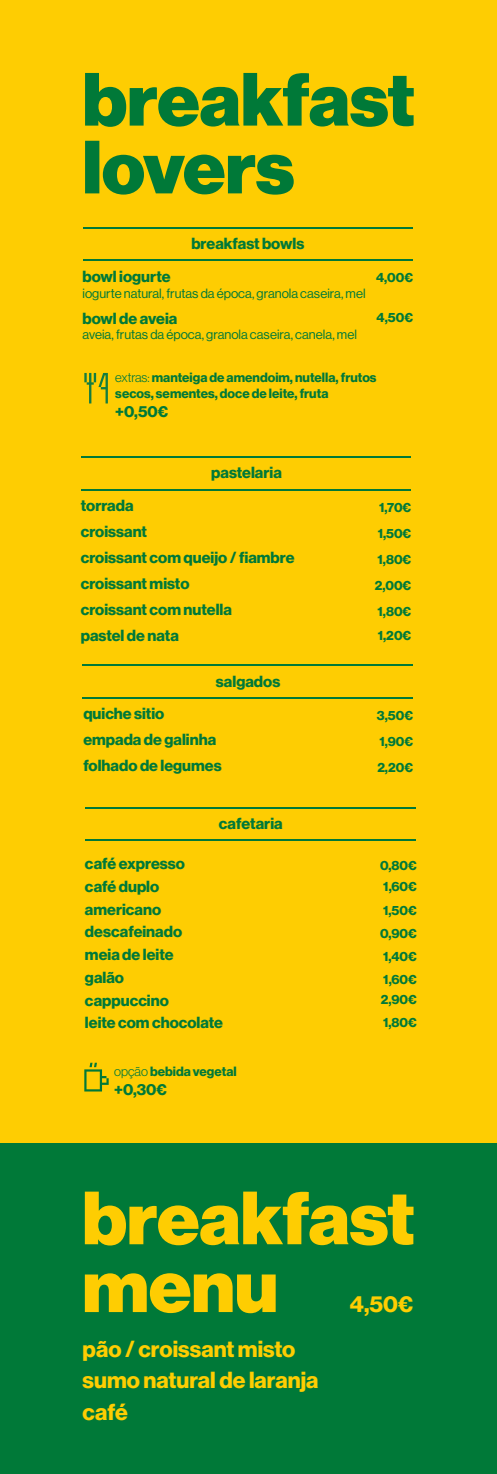
<style>
.page{position:relative;width:497px;height:1474px;background:#fff}
.page>*{position:absolute;margin:0;border:0;box-sizing:border-box;transform-origin:0 0}
.t1{font:73.5px/67.7px "N Haas Grotesk DS Pro 95 Blk";color:#007938}
.t2{font:73.5px/67.7px "N Haas Grotesk DS Pro 95 Blk";color:#fecd02}
.t3{font:22.75px/31.5px "N Haas Grotesk DS Pro 75 Bd";color:#fecd02}
.t4{font:15.75px/22.8px "N Haas Grotesk DS Pro 75 Bd";color:#007938}
.t5{font:13.12px/25.6px "N Haas Grotesk DS Pro 75 Bd";color:#007938}
.t6{font:13.12px "N Haas Grotesk DS Pro 55 Rg";color:#007938}
.s1{font-family:"N Haas Grotesk DS Pro 45 Lt"}
</style>
<div class="page">
<div style="left:0;top:0;width:496px;height:1473px;background:#fecd02"></div>
<hr style="left:83px;top:259px;width:329px;height:2px;background:#007938">
<hr style="left:83px;top:227px;width:329px;height:1px;background:#007938">
<hr style="left:82px;top:697px;width:330px;height:1px;background:#007938">
<hr style="left:82px;top:664px;width:330px;height:2px;background:#007938">
<hr style="left:81px;top:489px;width:329px;height:1px;background:#007938">
<hr style="left:81px;top:456px;width:329px;height:2px;background:#007938">
<div style="left:0;top:1143px;width:496px;height:330px;background:#007938"></div>
<hr style="left:85px;top:839px;width:330px;height:2px;background:#007938">
<hr style="left:85px;top:806px;width:330px;height:2px;background:#007938">
<svg style="left:84px;top:1062px;width:24px;height:29px"></svg>
<svg style="left:84px;top:373px;width:24px;height:30px"></svg>
<h1 class="t1" style="left:82px;top:67px;width:333px">breakfast lovers</h1>
<p class="t4" style="left:191px;top:233px;width:114px">breakfast bowls</p>
<p class="t4" style="left:82px;top:266px;width:89px">bowl iogurte</p>
<p class="t6" style="left:82px;top:286px;width:284px">iogurte natural, frutas da época, granola caseira, mel</p>
<p class="t4" style="left:82px;top:307px;width:96px">bowl de aveia</p>
<p class="t6" style="left:82px;top:327px;width:275px">aveia, frutas da época, granola caseira, canela, mel</p>
<p class="t5" style="left:375px;top:265px;width:38px">4,00€</p>
<p class="t5" style="left:376px;top:305px;width:38px">4,50€</p>
<p class="t5" style="left:115px;top:369px;width:262px;line-height:15.8px"><span class="s1">extras:</span> manteiga de amendoim, nutella, frutos secos, sementes, doce de leite, fruta</p>
<p class="t4" style="left:115px;top:400px;width:54px">+0,50€</p>
<p class="t4" style="left:211px;top:461px;width:72px">pastelaria</p>
<p class="t4" style="left:81px;top:493px;width:215px;line-height:25.9px">torrada<br>croissant<br>croissant com queijo / fiambre croissant misto<br>croissant com nutella<br>pastel de nata</p>
<p class="t5" style="left:374px;top:495px;width:38px;text-align:center">1,70€<br>1,50€<br>1,80€<br>2,00€<br>1,80€<br>1,20€</p>
<p class="t4" style="left:216px;top:670px;width:66px">salgados</p>
<p class="t4" style="left:83px;top:700px;width:140px;line-height:26.1px">quiche sitio empada de galinha folhado de legumes</p>
<p class="t5" style="left:376px;top:703px;width:37px;line-height:26.1px;text-align:justify">3,50€ 1,90€ 2,20€</p>
<p class="t4" style="left:218px;top:812px;width:65px">cafetaria</p>
<p class="t4" style="left:85px;top:852px;width:139px">café expresso<br>café duplo americano descafeinado<br>meia de leite<br>galão<br>cappuccino<br>leite com chocolate</p>
<p class="t5" style="left:379px;top:855px;width:38px;line-height:20.8px">0,80€<br>1,60€</p>
<p class="t5" style="left:379px;top:898px;width:38px;line-height:23.1px;text-align:justify">1,50€ 0,90€ 1,40€ 1,60€</p>
<p class="t5" style="left:380px;top:988px;width:37px;line-height:23.1px">2,90€<br>1,80€</p>
<p class="t5" style="left:114px;top:1058px;width:124px"><span class="s1">opção</span> bebida vegetal</p>
<p class="t4" style="left:114px;top:1078px;width:54px">+0,30€</p>
<h1 class="t2" style="left:82px;top:1185px;width:333px">breakfast menu</h1>
<h2 class="t3" style="left:349px;top:1288px;width:64px">4,50€</h2>
<h2 class="t3" style="left:82px;top:1332px;width:237px">pão / croissant misto sumo natural de laranja café</h2>
</div>
